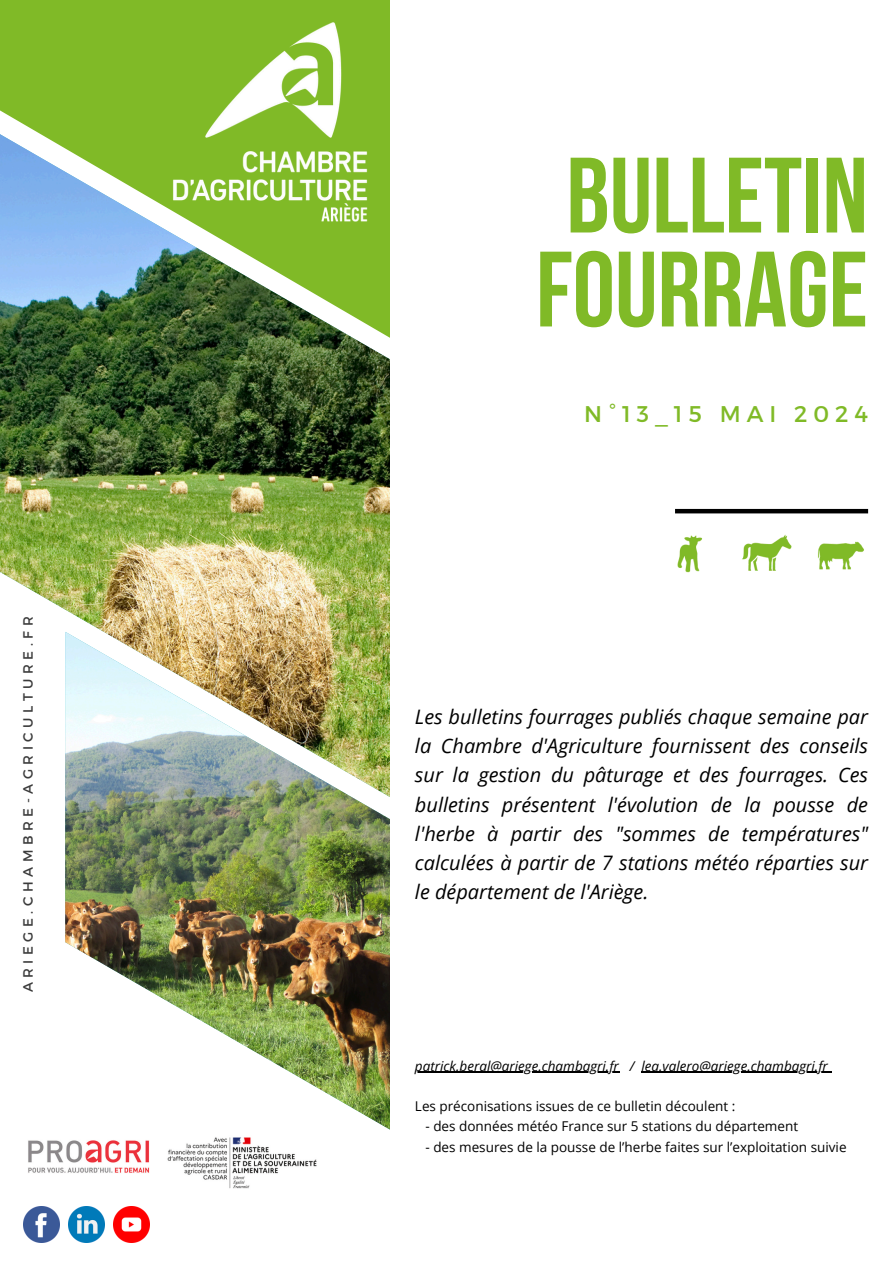
<style>
.page{position:relative;width:894px;height:1264px;background:#fff}
.page>*{position:absolute;margin:0;border:0;box-sizing:border-box;transform-origin:0 0}
.t1{font:700 106.8px/93.9px "Bebas Neue";color:#80ba27}
.t2{font:22.65px "Montserrat";letter-spacing:.265em;color:#80ba27}
.t3{font:italic 19.95px/29.2px "Open Sans";color:#000;text-align:justify}
.t4{font:13.5px "Open Sans";color:#000}
.t5{font:italic 13.5px "Open Sans";color:#000}
.t6{font:13.5px "Montserrat";letter-spacing:.335em;color:#3b3b3b}
</style>
<div class="page">
<img style="left:65px;top:810px;width:325px;height:320px">
<img style="left:0;top:352px;width:390px;height:458px">
<svg style="left:0;top:0;width:390px;height:352px;background:#7aa56d"></svg>
<hr style="left:674px;top:509px;width:193px;height:4px;background:#000">
<img style="left:151px;top:0;width:238px;height:243px">
<img style="left:28px;top:1117px;width:127px;height:56px">
<img style="left:167px;top:1137px;width:150px;height:52px">
<img style="left:658px;top:525px;width:60px;height:60px;border-radius:50%">
<img style="left:738px;top:522px;width:55px;height:55px;border-radius:50%">
<img style="left:813px;top:528px;width:54px;height:54px;border-radius:50%">
<img style="left:114px;top:1206px;width:36px;height:36px">
<img style="left:23px;top:1206px;width:36px;height:36px">
<img style="left:69px;top:1206px;width:36px;height:36px">
<hr style="left:415px;top:1071px;width:204px;height:1px;background:#000">
<hr style="left:641px;top:1071px;width:187px;height:1px;background:#000">
<p class="t6" style="left:19px;top:992px;width:377px;rotate:-90deg">ARIEGE.CHAMBRE-AGRICULTURE.FR</p>
<h4 class="t1" style="left:536px;top:159px;width:333px">BULLETIN<br>FOURRAGE</h4>
<p class="t2" style="left:584px;top:399px;width:285px">N°13_15 MAI 2024</p>
<p class="t3" style="left:415px;top:701px;width:454px">Les bulletins fourrages publiés chaque semaine par la Chambre d'Agriculture fournissent des conseils sur la gestion du pâturage et des fourrages. Ces bulletins présentent l'évolution de la pousse de l'herbe à partir des "sommes de températures" calculées à partir de 7 stations météo réparties sur le département de l'Ariège.</p>
<p class="t5" style="left:415px;top:1056px;width:221px">patrick.beral@ariege.chambagri.fr /</p>
<p class="t5" style="left:641px;top:1056px;width:188px">lea.valero@ariege.chambagri.fr</p>
<p class="t4" style="left:415px;top:1096px;width:322px">Les préconisations issues de ce bulletin découlent :</p>
<p class="t4" style="left:425px;top:1116px;width:374px">- des données météo France sur 5 stations du département</p>
<p class="t4" style="left:425px;top:1137px;width:422px">- des mesures de la pousse de l’herbe faites sur l’exploitation suivie</p>
</div>
